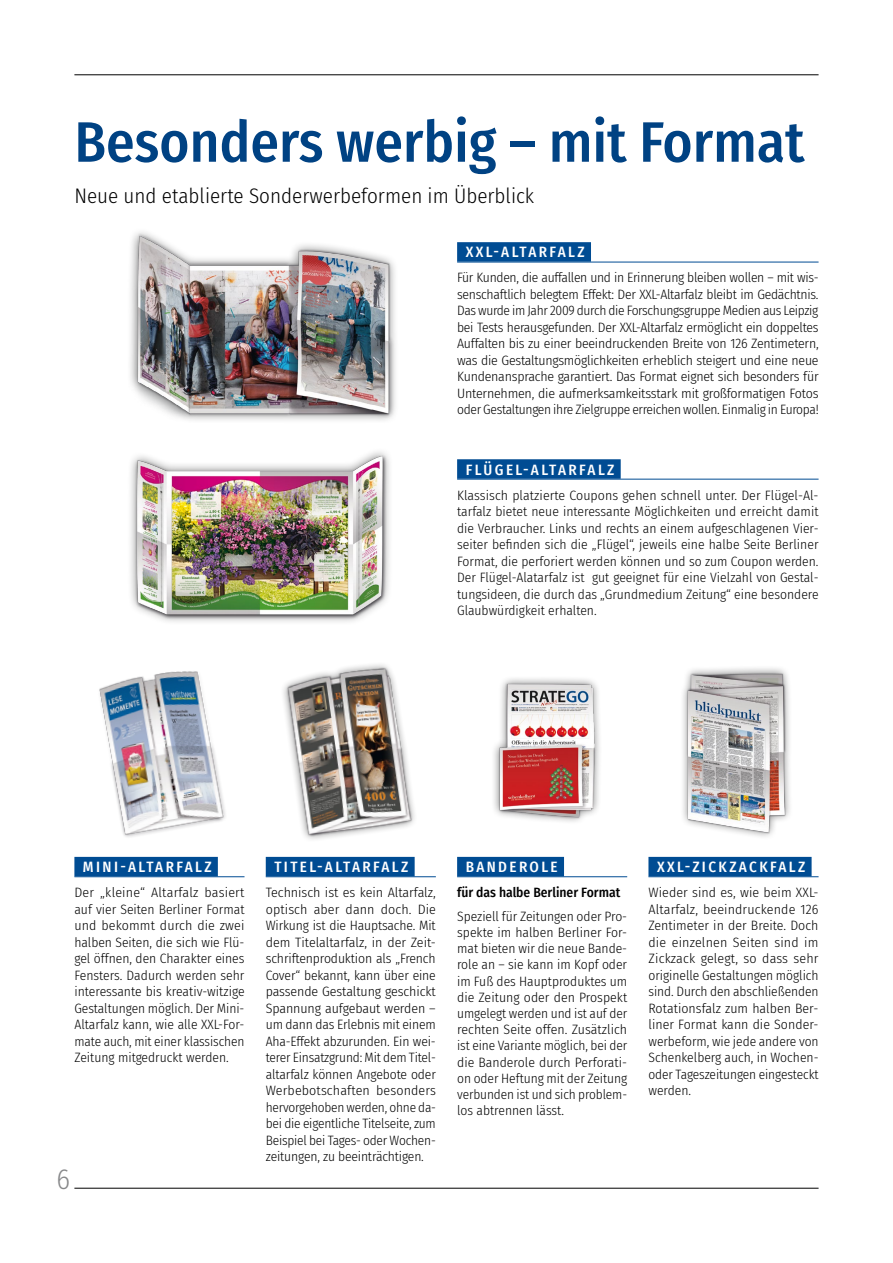
<style>
.page{position:relative;width:893px;height:1263px;background:#fff}
.page>*{position:absolute;margin:0;border:0;box-sizing:border-box;transform-origin:0 0}
.t1{font:500 57px "Fira Sans Condensed";color:#004283}
.t2{font:300 28.5px "Fira Sans Condensed";color:#87888a}
.t3{font:300 21px "Fira Sans Condensed";color:#000}
.t4{font:500 15px "Fira Sans Condensed";letter-spacing:.16em;color:#fff}
.t5{font:300 13.5px/16.5px "Fira Sans Condensed";letter-spacing:-.005em;color:#000;text-align:justify}
.t6{font:500 13.5px "Fira Sans Condensed";color:#000}
</style>
<div class="page">
<hr style="left:74px;top:1188px;width:745px;height:1px;background:#000">
<hr style="left:74px;top:74px;width:745px;height:1px;background:#000">
<div style="left:457px;top:242px;width:134px;height:20px;background:#004c93"></div>
<hr style="left:457px;top:262px;width:362px;height:1px;background:#004c93">
<div style="left:457px;top:459px;width:164px;height:20px;background:#004c93"></div>
<hr style="left:457px;top:479px;width:362px;height:1px;background:#004c93">
<div style="left:74px;top:857px;width:144px;height:19px;background:#004c93"></div>
<hr style="left:74px;top:876px;width:170px;height:1px;background:#004c93">
<div style="left:266px;top:857px;width:149px;height:19px;background:#004c93"></div>
<hr style="left:266px;top:876px;width:170px;height:1px;background:#004c93">
<div style="left:648px;top:857px;width:164px;height:19px;background:#004c93"></div>
<hr style="left:648px;top:876px;width:171px;height:1px;background:#004c93">
<img style="left:130px;top:232px;width:266px;height:189px">
<img style="left:130px;top:451px;width:260px;height:171px">
<img style="left:99px;top:671px;width:126px;height:166px">
<img style="left:283px;top:664px;width:132px;height:176px">
<img style="left:683px;top:668px;width:107px;height:169px">
<div style="left:457px;top:857px;width:107px;height:19px;background:#004c93"></div>
<hr style="left:457px;top:876px;width:170px;height:1px;background:#004c93">
<img style="left:494px;top:678px;width:106px;height:144px">
<h1 class="t1" style="left:74px;top:96px;width:732px">Besonders werbig – mit Format</h1>
<h3 class="t3" style="left:74px;top:180px;width:461px">Neue und etablierte Sonderwerbeformen im Überblick</h3>
<p class="t4" style="left:466px;top:240px;width:121px">XXL-ALTARFALZ</p>
<p class="t5" style="left:457px;top:269px;width:363px">Für Kunden, die auffallen und in Erinnerung bleiben wollen – mit wis&shy;senschaftlich belegtem Effekt: Der XXL-Altarfalz bleibt im Gedächtnis.<br>Das wurde im Jahr 2009 durch die Forschungsgruppe Medien aus Leipzig bei Tests herausgefunden. Der XXL-Altarfalz ermöglicht ein doppeltes Auffalten bis zu einer beeindruckenden Breite von 126 Zentimetern, was die Gestaltungsmöglichkeiten erheblich steigert und eine neue Kundenansprache garantiert. Das Format eignet sich besonders für Unternehmen, die aufmerksamkeitsstark mit großformatigen Fotos oder Gestaltungen ihre Zielgruppe erreichen wollen. Einmalig in Europa!</p>
<p class="t4" style="left:466px;top:457px;width:150px">FLÜGEL-ALTARFALZ</p>
<p class="t5" style="left:457px;top:486px;width:363px">Klassisch platzierte Coupons gehen schnell unter. Der Flügel-Al&shy;tarfalz bietet neue interessante Möglichkeiten und erreicht damit die Verbraucher. Links und rechts an einem aufgeschlagenen Vier&shy;seiter befinden sich die „Flügel“, jeweils eine halbe Seite Berliner Format, die perforiert werden können und so zum Coupon werden.<br>Der Flügel-Alatarfalz ist gut geeignet für eine Vielzahl von Gestal&shy;tungsideen, die durch das „Grundmedium Zeitung“ eine besondere Glaubwürdigkeit erhalten.</p>
<p class="t4" style="left:83px;top:855px;width:130px">MINI-ALTARFALZ</p>
<p class="t5" style="left:74px;top:884px;width:172px">Der „kleine“ Altarfalz basiert auf vier Seiten Berliner Format und bekommt durch die zwei halben Seiten, die sich wie Flü&shy;gel öffnen, den Charakter eines Fensters. Dadurch werden sehr interessante bis kreativ-witzige Gestaltungen möglich. Der Mini-Altarfalz kann, wie alle XXL-For&shy;mate auch, mit einer klassischen Zeitung mitgedruckt werden.</p>
<h2 class="t2" style="left:56px;top:1158px;width:15px">6</h2>
<p class="t4" style="left:274px;top:855px;width:136px">TITEL-ALTARFALZ</p>
<p class="t5" style="left:266px;top:884px;width:172px">Technisch ist es kein Altarfalz, optisch aber dann doch. Die Wirkung ist die Hauptsache. Mit dem Titelaltarfalz, in der Zeit&shy;schriftenproduktion als „French Cover“ bekannt, kann über eine passende Gestaltung geschickt Spannung aufgebaut werden – um dann das Erlebnis mit einem Aha-Effekt abzurunden. Ein wei&shy;terer Einsatzgrund: Mit dem Titel&shy;altarfalz können Angebote oder Werbebotschaften besonders hervorgehoben werden, ohne da&shy;bei die eigentliche Titelseite, zum Beispiel bei Tages- oder Wochen&shy;zeitungen, zu beeinträchtigen.</p>
<p class="t4" style="left:466px;top:855px;width:94px">BANDEROLE</p>
<p class="t6" style="left:457px;top:881px;width:165px">für das halbe Berliner Format</p>
<p class="t5" style="left:457px;top:908px;width:172px">Speziell für Zeitungen oder Pro&shy;spekte im halben Berliner For&shy;mat bieten wir die neue Bande&shy;role an – sie kann im Kopf oder im Fuß des Hauptproduktes um die Zeitung oder den Prospekt umgelegt werden und ist auf der rechten Seite offen. Zusätzlich ist eine Variante möglich, bei der die Banderole durch Perforati&shy;on oder Heftung mit der Zeitung verbunden ist und sich problem&shy;los abtrennen lässt.</p>
<p class="t4" style="left:657px;top:855px;width:150px">XXL-ZICKZACKFALZ</p>
<p class="t5" style="left:648px;top:884px;width:172px">Wieder sind es, wie beim XXL-Altarfalz, beeindruckende 126<br>Zentimeter in der Breite. Doch die einzelnen Seiten sind im Zickzack gelegt, so dass sehr originelle Gestaltungen möglich sind. Durch den abschließenden Rotationsfalz zum halben Ber&shy;liner Format kann die Sonder&shy;werbeform, wie jede andere von Schenkelberg auch, in Wochen&shy;oder Tageszeitungen eingesteckt werden.</p>
</div>
